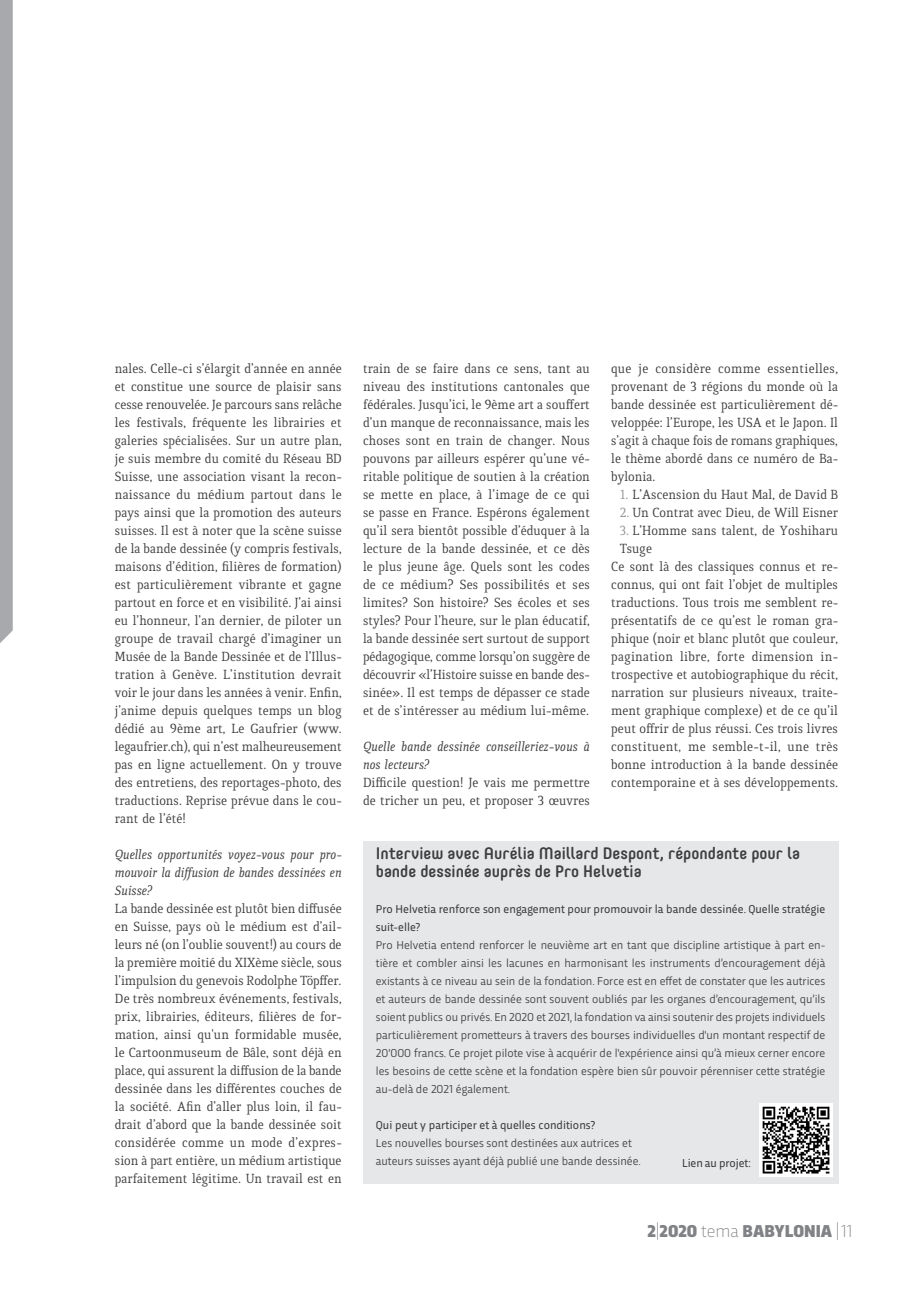
<style>
.page{position:relative;width:919px;height:1289px;background:#fff}
.page>*{position:absolute;margin:0;border:0;box-sizing:border-box;transform-origin:0 0}
.t1{font:900 18px "Trasandina";color:#808285}
.Heading{font:500 16.5px/18px "Core Mellow 55";color:#3e3e3f}
.Testo_Base_-_Quiroga{font:14.25px/18px "Quiroga Serif Pro";color:#3e3e3f;text-align:justify}
.Testo_Base_-_Quiroga-2{font:italic 14.25px/18px "Quiroga Serif Pro";color:#3e3e3f;text-align:justify}
.Testo_Base_-_Trans{font:12px/18px "Trasandina";color:#3e3e3f;text-align:justify}
.Testo_Base_-_Trans-2{font:12px/18px "Trasandina";color:#3e3e3f}
.s1{color:#939598}
.s2{font-weight:200}
</style>
<div class="page">
<svg style="left:0;top:0;width:13px;height:643px;background:#aaabaf"></svg>
<div style="left:363px;top:841px;width:475px;height:342px;background:#e6e7e9"></div>
<img style="left:759px;top:1103px;width:73px;height:73px">
<p class="Testo_Base_-_Quiroga" style="left:115px;top:359px;width:228px">nales. Celle-ci s’élargit d’année en année et constitue une source de plaisir sans cesse renouvelée. Je parcours sans relâche les festivals, fréquente les librairies et galeries spécialisées. Sur un autre plan, je suis membre du comité du Réseau BD Suisse, une association visant la recon&shy;naissance du médium partout dans le pays ainsi que la promotion des auteurs suisses. Il est à noter que la scène suisse de la bande dessinée (y compris festivals, maisons d’édition, filières de formation) est particulièrement vibrante et gagne partout en force et en visibilité. J’ai ainsi eu l’honneur, l’an dernier, de piloter un groupe de travail chargé d’imaginer un Musée de la Bande Dessinée et de l’Illus&shy;tration à Genève. L’institution devrait voir le jour dans les années à venir. Enfin, j’anime depuis quelques temps un blog dédié au 9ème art, Le Gaufrier (www. legaufrier.ch), qui n’est malheureusement pas en ligne actuellement. On y trouve des entretiens, des reportages-photo, des traductions. Reprise prévue dans le cou&shy;rant de l’été!</p>
<p class="Testo_Base_-_Quiroga-2" style="left:115px;top:845px;width:228px">Quelles opportunités voyez-vous pour pro&shy;mouvoir la diffusion de bandes dessinées en Suisse?</p>
<p class="Testo_Base_-_Quiroga" style="left:115px;top:899px;width:228px">La bande dessinée est plutôt bien diffusée en Suisse, pays où le médium est d’ail&shy;leurs né (on l’oublie souvent!) au cours de la première moitié du XIXème siècle, sous l’impulsion du genevois Rodolphe Töpffer.<br>De très nombreux événements, festivals, prix, librairies, éditeurs, filières de for&shy;mation, ainsi qu'un formidable musée, le Cartoonmuseum de Bâle, sont déjà en place, qui assurent la diffusion de la bande dessinée dans les différentes couches de la société. Afin d’aller plus loin, il fau&shy;drait d’abord que la bande dessinée soit considérée comme un mode d’expres&shy;sion à part entière, un médium artistique parfaitement légitime. Un travail est en</p>
<p class="Testo_Base_-_Quiroga" style="left:363px;top:359px;width:228px">train de se faire dans ce sens, tant au niveau des institutions cantonales que fédérales. Jusqu’ici, le 9ème art a souffert d’un manque de reconnaissance, mais les choses sont en train de changer. Nous pouvons par ailleurs espérer qu’une vé&shy;ritable politique de soutien à la création se mette en place, à l’image de ce qui se passe en France. Espérons également qu’il sera bientôt possible d’éduquer à la lecture de la bande dessinée, et ce dès le plus jeune âge. Quels sont les codes de ce médium? Ses possibilités et ses limites? Son histoire? Ses écoles et ses styles? Pour l’heure, sur le plan éducatif, la bande dessinée sert surtout de support pédagogique, comme lorsqu’on suggère de découvrir «l’Histoire suisse en bande des&shy;sinée». Il est temps de dépasser ce stade et de s’intéresser au médium lui-même.</p>
<p class="Testo_Base_-_Quiroga-2" style="left:363px;top:737px;width:228px">Quelle bande dessinée conseilleriez-vous à nos lecteurs?</p>
<p class="Testo_Base_-_Quiroga" style="left:363px;top:773px;width:228px">Difficile question! Je vais me permettre de tricher un peu, et proposer 3 œuvres</p>
<p class="Heading" style="left:376px;top:843px;width:425px">Interview avec Aurélia Maillard Despont, répondante pour la bande dessinée auprès de Pro Helvetia</p>
<p class="Testo_Base_-_Trans-2" style="left:376px;top:899px;width:451px">Pro Helvetia renforce son engagement pour promouvoir la bande dessinée. Quelle stratégie suit-elle?</p>
<p class="Testo_Base_-_Trans" style="left:376px;top:935px;width:451px">Pro Helvetia entend renforcer le neuvième art en tant que discipline artistique à part en&shy;tière et combler ainsi les lacunes en harmonisant les instruments d’encouragement déjà existants à ce niveau au sein de la fondation. Force est en effet de constater que les autrices et auteurs de bande dessinée sont souvent oubliés par les organes d’encouragement, qu’ils soient publics ou privés. En 2020 et 2021, la fondation va ainsi soutenir des projets individuels particulièrement prometteurs à travers des bourses individuelles d'un montant respectif de 20'000 francs. Ce projet pilote vise à acquérir de l'expérience ainsi qu’à mieux cerner encore les besoins de cette scène et la fondation espère bien sûr pouvoir pérenniser cette stratégie au-delà de 2021 également.</p>
<p class="Testo_Base_-_Trans-2" style="left:376px;top:1115px;width:221px">Qui peut y participer et à quelles conditions?</p>
<p class="Testo_Base_-_Trans" style="left:376px;top:1133px;width:258px">Les nouvelles bourses sont destinées aux autrices et</p>
<p class="Testo_Base_-_Trans" style="left:376px;top:1151px;width:266px">auteurs suisses ayant déjà publié une bande dessinée.</p>
<p class="Testo_Base_-_Trans-2" style="left:682px;top:1153px;width:70px">Lien au projet:</p>
<p class="Testo_Base_-_Quiroga" style="left:611px;top:359px;width:228px">que je considère comme essentielles, provenant de 3 régions du monde où la bande dessinée est particulièrement dé&shy;veloppée: l’Europe, les USA et le Japon. Il s’agit à chaque fois de romans graphiques, le thème abordé dans ce numéro de Ba&shy;bylonia.</p>
<p class="Testo_Base_-_Quiroga" style="left:619px;top:485px;width:220px"><span class="s1">1.</span> L’Ascension du Haut Mal, de David B</p>
<p class="Testo_Base_-_Quiroga" style="left:619px;top:503px;width:220px"><span class="s1">2.</span> Un Contrat avec Dieu, de Will Eisner</p>
<p class="Testo_Base_-_Quiroga" style="left:619px;top:521px;width:220px"><span class="s1">3.</span> L’Homme sans talent, de Yoshiharu<br>Tsuge</p>
<p class="Testo_Base_-_Quiroga" style="left:611px;top:557px;width:228px">Ce sont là des classiques connus et re&shy;connus, qui ont fait l’objet de multiples traductions. Tous trois me semblent re&shy;présentatifs de ce qu’est le roman gra&shy;phique (noir et blanc plutôt que couleur, pagination libre, forte dimension in&shy;trospective et autobiographique du récit, narration sur plusieurs niveaux, traite&shy;ment graphique complexe) et de ce qu’il peut offrir de plus réussi. Ces trois livres constituent, me semble-t-il, une très bonne introduction à la bande dessinée contemporaine et à ses développements.</p>
<p class="t1" style="left:647px;top:1218px;width:207px">2<span class="s2">|</span>2020 <span class="s2">tema</span> BABYLONIA <span class="s2">| 11</span></p>
</div>
